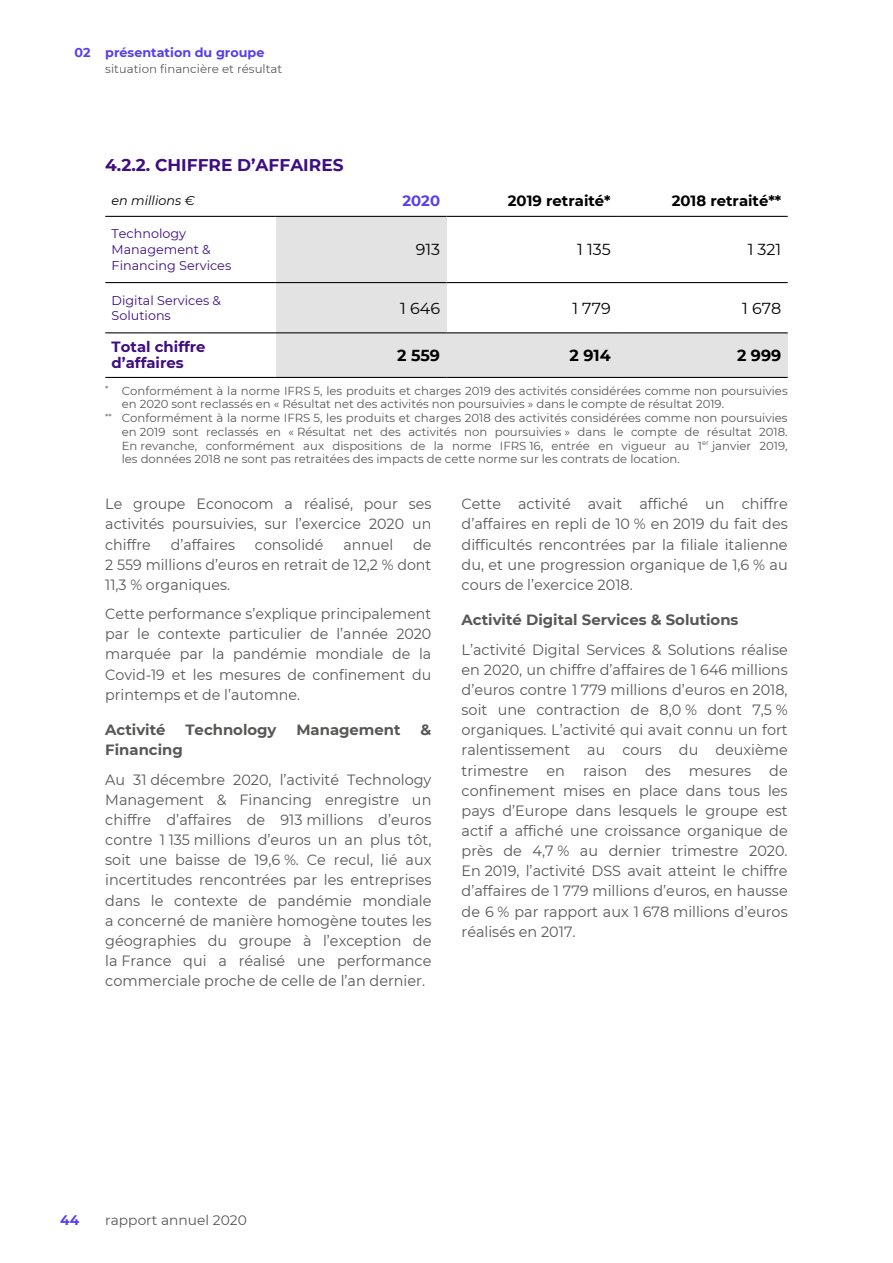
<style>
.page{position:relative;width:893px;height:1263px;background:#fff}
.page>*{position:absolute;margin:0;border:0;box-sizing:border-box;transform-origin:0 0}
.t1{font:700 16.95px "Montserrat";color:#3e0d81}
.t2{font:15.9px "Montserrat";color:#000}
.t3{font:700 15.9px "Montserrat";color:#000}
.t4{font:14.85px/20.1px "Montserrat";color:#575756;text-align:justify}
.t5{font:14.85px/20.1px "Montserrat";color:#575756;text-align:justify;scale:.96 1}
.t6{font:700 14.85px "Montserrat";color:#575756}
.t7{font:700 14.85px "Montserrat";color:#000}
.t8{font:700 14.85px/15.9px "Montserrat";color:#3e0d81}
.t9{font:700 14.85px "Montserrat";color:#573eef}
.t10{font:13.8px "Montserrat";color:#575756}
.t11{font:700 13.8px "Montserrat";color:#573eef}
.t12{font:12.75px/15.9px "Montserrat";color:#3e0d81}
.t13{font:700 12.75px "Montserrat";color:#573eef}
.t14{font:italic 12.75px "Montserrat";color:#000}
.t15{font:11.7px "Montserrat";color:#575756}
.t16{font:11.7px "Montserrat";color:#595959}
</style>
<div class="page">
<div style="left:276px;top:217px;width:170px;height:65px;background:#e3e3e3"></div>
<div style="left:276px;top:283px;width:170px;height:49px;background:#e3e3e3"></div>
<div style="left:276px;top:333px;width:512px;height:44px;background:#e3e3e3"></div>
<hr style="left:106px;top:216px;width:169px;height:1px;background:#000">
<hr style="left:276px;top:216px;width:170px;height:1px;background:#000">
<hr style="left:447px;top:216px;width:169px;height:1px;background:#000">
<hr style="left:618px;top:216px;width:169px;height:1px;background:#000">
<hr style="left:106px;top:282px;width:169px;height:1px;background:#000">
<hr style="left:276px;top:282px;width:170px;height:1px;background:#000">
<hr style="left:447px;top:282px;width:169px;height:1px;background:#000">
<hr style="left:618px;top:282px;width:169px;height:1px;background:#000">
<hr style="left:106px;top:332px;width:169px;height:1px;background:#000">
<hr style="left:276px;top:332px;width:170px;height:1px;background:#000">
<hr style="left:447px;top:332px;width:169px;height:1px;background:#000">
<hr style="left:618px;top:332px;width:169px;height:1px;background:#000">
<hr style="left:106px;top:377px;width:169px;height:1px;background:#000">
<hr style="left:276px;top:377px;width:170px;height:1px;background:#000">
<hr style="left:447px;top:377px;width:169px;height:1px;background:#000">
<hr style="left:618px;top:377px;width:169px;height:1px;background:#000">
<p class="t13" style="left:74px;top:44px;width:191px">02 présentation du groupe</p>
<p class="t16" style="left:105px;top:62px;width:179px">situation financière et résultat</p>
<p class="t1" style="left:105px;top:154px;width:240px">4.2.2. CHIFFRE D’AFFAIRES</p>
<p class="t14" style="left:112px;top:193px;width:85px">en millions €</p>
<p class="t9" style="left:402px;top:191px;width:39px">2020</p>
<p class="t7" style="left:508px;top:191px;width:104px">2019 retraité*</p>
<p class="t7" style="left:672px;top:191px;width:111px">2018 retraité**</p>
<p class="t12" style="left:112px;top:226px;width:121px">Technology<br>Management &amp;<br>Financing Services</p>
<p class="t2" style="left:416px;top:240px;width:26px">913</p>
<p class="t2" style="left:577px;top:240px;width:35px">1 135</p>
<p class="t2" style="left:748px;top:240px;width:35px">1 321</p>
<p class="t12" style="left:112px;top:292px;width:111px">Digital Services &amp;<br>Solutions</p>
<p class="t2" style="left:400px;top:298px;width:41px">1 646</p>
<p class="t2" style="left:572px;top:298px;width:40px">1 779</p>
<p class="t2" style="left:742px;top:298px;width:41px">1 678</p>
<p class="t8" style="left:112px;top:338px;width:95px">Total chiffre d’affaires</p>
<p class="t3" style="left:397px;top:346px;width:44px">2 559</p>
<p class="t3" style="left:569px;top:346px;width:43px">2 914</p>
<p class="t3" style="left:737px;top:346px;width:46px">2 999</p>
<p class="t15" style="left:105px;top:383px;width:684px"><sup>*</sup> Conformément à la norme IFRS 5, les produits et charges 2019 des activités considérées comme non poursuivies</p>
<p class="t15" style="left:122px;top:397px;width:604px">en 2020 sont reclassés en « Résultat net des activités non poursuivies » dans le compte de résultat 2019.</p>
<p class="t15" style="left:105px;top:411px;width:684px"><sup>**</sup> Conformément à la norme IFRS 5, les produits et charges 2018 des activités considérées comme non poursuivies</p>
<p class="t15" style="left:122px;top:425px;width:667px">en 2019 sont reclassés en « Résultat net des activités non poursuivies » dans le compte de résultat 2018.</p>
<p class="t15" style="left:122px;top:438px;width:667px">En revanche, conformément aux dispositions de la norme IFRS 16, entrée en vigueur au 1<sup>er</sup> janvier 2019,</p>
<p class="t15" style="left:122px;top:452px;width:560px">les données 2018 ne sont pas retraitées des impacts de cette norme sur les contrats de location.</p>
<p class="t5" style="left:105px;top:494px;width:341px">Le groupe Econocom a réalisé, pour ses activités poursuivies, sur l’exercice 2020 un chiffre</p>
<p class="t4" style="left:462px;top:494px;width:328px">Cette activité avait affiché un chiffre d’affaires en repli de 10 % en 2019 du fait des difficultés rencontrées par la filiale italienne du, et une progression organique de 1,6 % au cours de l’exercice 2018.</p>
<p class="t6" style="left:462px;top:611px;width:278px">Activité Digital Services &amp; Solutions</p>
<p class="t4" style="left:462px;top:639px;width:328px">L’activité Digital Services &amp; Solutions réalise en 2020, un chiffre d’affaires de 1 646 millions d’euros contre 1 779 millions d’euros en 2018, soit une contraction de 8,0 % dont 7,5 % organiques. L’activité qui avait connu un fort ralentissement au cours du deuxième trimestre en raison des mesures de confinement mises en place dans tous les pays d’Europe dans lesquels le groupe est actif a affiché une croissance organique de près de 4,7 % au dernier trimestre 2020.<br>En 2019, l’activité DSS avait atteint le chiffre d’affaires de 1 779 millions d’euros, en hausse de 6 % par rapport aux 1 678 millions d’euros réalisés en 2017.</p>
<p class="t5" style="left:171px;top:534px;width:68px">d’affaires</p>
<p class="t5" style="left:255px;top:534px;width:73px">consolidé</p>
<p class="t5" style="left:343px;top:534px;width:53px">annuel</p>
<p class="t5" style="left:105px;top:534px;width:341px;text-indent:308px">de 2 559 millions d’euros en retrait de 12,2 % dont 11,3 % organiques.</p>
<p class="t5" style="left:105px;top:604px;width:341px">Cette performance s’explique principalement par le contexte particulier de l’année 2020 marquée par la pandémie mondiale de la Covid-19 et les mesures de confinement du printemps et de l’automne.</p>
<p class="t6" style="left:105px;top:721px;width:62px">Activité</p>
<p class="t6" style="left:185px;top:721px;width:93px">Technology</p>
<p class="t6" style="left:296px;top:721px;width:106px">Management</p>
<p class="t6" style="left:420px;top:721px;width:12px">&amp;</p>
<p class="t6" style="left:105px;top:741px;width:79px">Financing</p>
<p class="t4" style="left:105px;top:769px;width:328px">Au 31 décembre 2020, l’activité Technology Management &amp; Financing enregistre un chiffre d’affaires de 913 millions d’euros contre 1 135 millions d’euros un an plus tôt, soit une baisse de 19,6 %. Ce recul, lié aux incertitudes rencontrées par les entreprises dans le contexte de pandémie mondiale a concerné de manière homogène toutes les géographies du groupe à l’exception de la France qui a réalisé une performance commerciale proche de celle de l’an dernier.</p>
<p class="t11" style="left:60px;top:1212px;width:21px">44</p>
<p class="t10" style="left:105px;top:1212px;width:143px">rapport annuel 2020</p>
</div>
